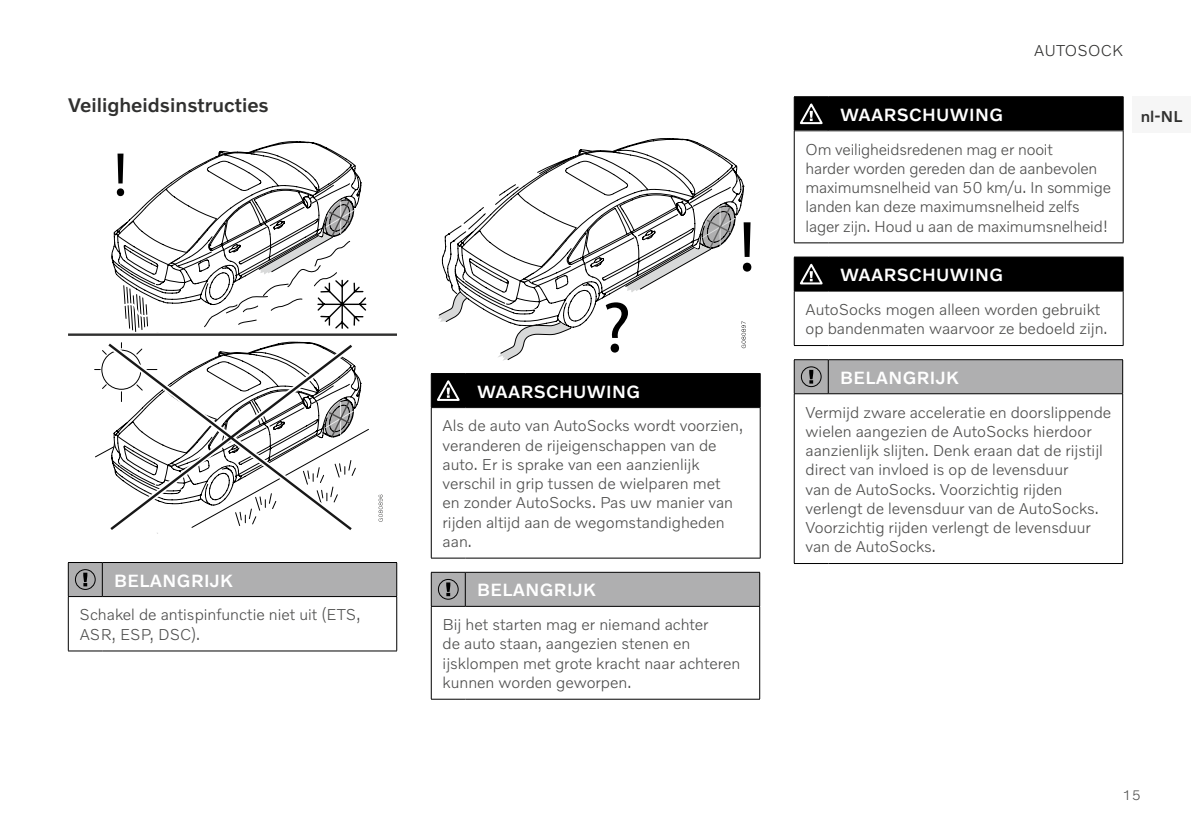
<style>
.page{position:relative;width:1191px;height:840px;background:#fff}
.page>*{position:absolute;margin:0;border:0;box-sizing:border-box;transform-origin:0 0}
.t1{font:500 20px "Volvo Novum";color:#30302f}
.t2{font:500 18px "Volvo Novum";letter-spacing:.02em;color:#fff}
.t3{font:300 16px/19.2px "Volvo Novum";color:#4d4d4c}
.t4{font:300 16px "Volvo Novum";letter-spacing:.01em;color:#30302f}
.t5{font:500 16px "Volvo Novum";color:#30302f}
.t6{font:300 14px "Volvo Novum";color:#4d4d4c}
</style>
<div class="page">
<div style="left:1132px;top:96px;width:59px;height:37px;background:#f6f6f6"></div>
<hr style="left:68px;top:333px;width:329px;height:2px;background:#30302f">
<svg style="left:112px;top:141px;width:255px;height:191px"></svg>
<svg style="left:101px;top:350px;width:259px;height:184px"></svg>
<svg style="left:106px;top:341px;width:249px;height:191px"></svg>
<svg style="left:378px;top:494px;width:5px;height:27px"></svg>
<hr style="left:68px;top:596px;width:34px;height:1px;background:#000">
<hr style="left:68px;top:596px;width:1px;height:54px;background:#000">
<hr style="left:102px;top:596px;width:295px;height:1px;background:#000">
<hr style="left:396px;top:596px;width:1px;height:54px;background:#000">
<hr style="left:68px;top:650px;width:34px;height:1px;background:#000">
<hr style="left:102px;top:650px;width:295px;height:1px;background:#000">
<div style="left:68px;top:562px;width:329px;height:34px;background:#afafb0"></div>
<svg style="left:618px;top:138px;width:93px;height:11px"></svg>
<svg style="left:438px;top:149px;width:313px;height:212px"></svg>
<hr style="left:760px;top:373px;width:1px;height:34px;background:#000">
<hr style="left:431px;top:407px;width:34px;height:1px;background:#000">
<hr style="left:431px;top:407px;width:1px;height:150px;background:#000">
<hr style="left:465px;top:407px;width:295px;height:1px;background:#000">
<hr style="left:760px;top:407px;width:1px;height:150px;background:#000">
<hr style="left:431px;top:557px;width:34px;height:1px;background:#000">
<hr style="left:465px;top:557px;width:295px;height:1px;background:#000">
<div style="left:431px;top:373px;width:329px;height:34px;background:#000"></div>
<hr style="left:431px;top:571px;width:34px;height:1px;background:#000">
<hr style="left:465px;top:571px;width:295px;height:1px;background:#000">
<hr style="left:759px;top:572px;width:1px;height:33px;background:#000">
<hr style="left:431px;top:606px;width:1px;height:92px;background:#000">
<hr style="left:465px;top:605px;width:295px;height:1px;background:#000">
<hr style="left:759px;top:606px;width:1px;height:92px;background:#000">
<hr style="left:431px;top:698px;width:34px;height:1px;background:#000">
<hr style="left:465px;top:698px;width:295px;height:1px;background:#000">
<svg style="left:431px;top:572px;width:328px;height:34px;background:#a6a6a7"></svg>
<hr style="left:794px;top:96px;width:34px;height:1px;background:#000">
<hr style="left:828px;top:96px;width:295px;height:1px;background:#000">
<hr style="left:794px;top:131px;width:1px;height:111px;background:#000">
<hr style="left:1122px;top:131px;width:1px;height:111px;background:#000">
<hr style="left:794px;top:242px;width:34px;height:1px;background:#000">
<hr style="left:828px;top:242px;width:295px;height:1px;background:#000">
<div style="left:794px;top:97px;width:329px;height:34px;background:#000"></div>
<hr style="left:794px;top:256px;width:34px;height:1px;background:#000">
<hr style="left:828px;top:256px;width:295px;height:1px;background:#000">
<hr style="left:794px;top:291px;width:1px;height:54px;background:#000">
<hr style="left:1122px;top:291px;width:1px;height:54px;background:#000">
<hr style="left:794px;top:345px;width:34px;height:1px;background:#000">
<hr style="left:828px;top:345px;width:295px;height:1px;background:#000">
<div style="left:794px;top:257px;width:329px;height:34px;background:#000"></div>
<hr style="left:828px;top:359px;width:295px;height:1px;background:#000">
<hr style="left:1122px;top:360px;width:1px;height:33px;background:#000">
<hr style="left:794px;top:393px;width:34px;height:1px;background:#000">
<hr style="left:794px;top:394px;width:1px;height:169px;background:#000">
<hr style="left:828px;top:393px;width:295px;height:1px;background:#000">
<hr style="left:1122px;top:394px;width:1px;height:169px;background:#000">
<hr style="left:794px;top:563px;width:34px;height:1px;background:#000">
<hr style="left:828px;top:563px;width:295px;height:1px;background:#000">
<svg style="left:794px;top:359px;width:328px;height:34px;background:#a6a6a7"></svg>
<p class="t1" style="left:68px;top:92px;width:202px">Veiligheidsinstructies</p>
<p class="t2" style="left:114px;top:568px;width:120px">BELANGRIJK</p>
<p class="t3" style="left:80px;top:604px;width:282px">Schakel de antispinfunctie niet uit (ETS,<br>ASR, ESP, DSC).</p>
<p class="t2" style="left:477px;top:380px;width:165px">WAARSCHUWING</p>
<p class="t3" style="left:442px;top:415px;width:302px">Als de auto van AutoSocks wordt voorzien, veranderen de rijeigenschappen van de auto. Er is sprake van een aanzienlijk verschil in grip tussen de wielparen met<br>en zonder AutoSocks. Pas uw manier van rijden altijd aan de wegomstandigheden aan.</p>
<p class="t2" style="left:477px;top:578px;width:120px">BELANGRIJK</p>
<p class="t3" style="left:442px;top:614px;width:299px">Bij het starten mag er niemand achter<br>de auto staan, aangezien stenen en ijsklompen met grote kracht naar achteren kunnen worden geworpen.</p>
<p class="t4" style="left:1034px;top:41px;width:90px">AUTOSOCK</p>
<p class="t2" style="left:840px;top:103px;width:165px">WAARSCHUWING</p>
<p class="t3" style="left:805px;top:139px;width:307px">Om veiligheidsredenen mag er nooit<br>harder worden gereden dan de aanbevolen maximumsnelheid van 50 km/u. In sommige landen kan deze maximumsnelheid zelfs lager zijn. Houd u aan de maximumsnelheid!</p>
<p class="t2" style="left:840px;top:263px;width:165px">WAARSCHUWING</p>
<p class="t3" style="left:805px;top:299px;width:303px">AutoSocks mogen alleen worden gebruikt op bandenmaten waarvoor ze bedoeld zijn.</p>
<p class="t2" style="left:840px;top:366px;width:120px">BELANGRIJK</p>
<p class="t3" style="left:805px;top:401px;width:307px">Vermijd zware acceleratie en doorslippende wielen aangezien de AutoSocks hierdoor aanzienlijk slijten. Denk eraan dat de rijstijl direct van invloed is op de levensduur<br>van de AutoSocks. Voorzichtig rijden verlengt de levensduur van de AutoSocks.<br>Voorzichtig rijden verlengt de levensduur van de AutoSocks.</p>
<p class="t5" style="left:1140px;top:107px;width:43px">nl-NL</p>
<p class="t6" style="left:1122px;top:785px;width:20px">15</p>
</div>
